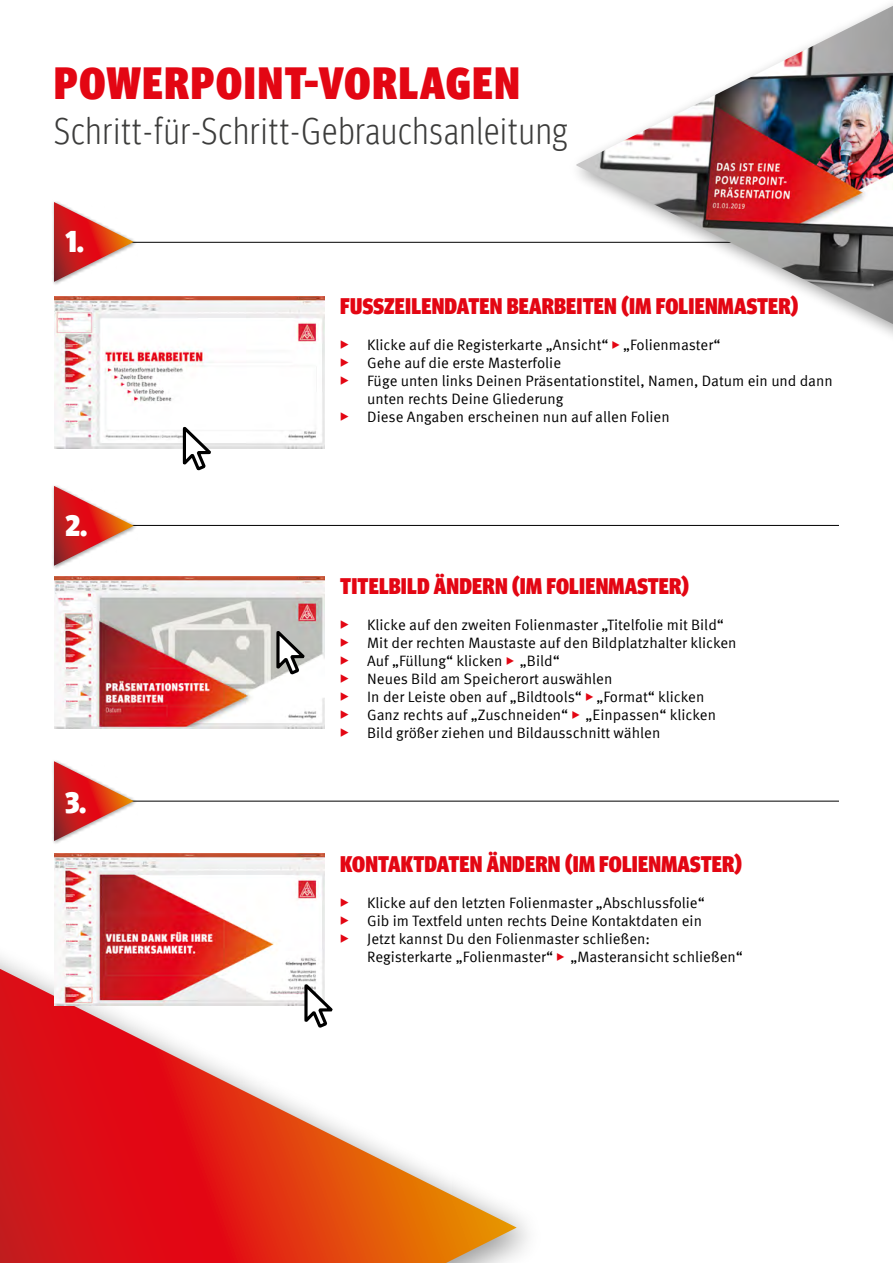
<style>
.page{position:relative;width:893px;height:1263px;background:#fff}
.page>*{position:absolute;margin:0;border:0;box-sizing:border-box;transform-origin:0 0}
.t1{font:900 condensed 45px "Meta Head IGM";letter-spacing:.04em;color:#e30613}
.t2{font:300 condensed 37.5px "Meta Head IGM";letter-spacing:.04em;color:#3c3c3b}
.t3{font:900 condensed 30px "Meta Head IGM";color:#fff}
.t4{font:900 condensed 22.5px "Meta Head IGM";letter-spacing:.01em;color:#e30613}
.t5{font:15px/18px "Meta IGM";color:#000}
.s1{font-family:"Meta Head IGM";font-weight:900;font-stretch:condensed;font-size:16.2px;color:#e30613}
.s2{font-family:"Meta Head IGM";font-weight:900;font-stretch:condensed;color:#e30613}
</style>
<div class="page">
<svg style="left:0;top:969px;width:517px;height:294px"></svg>
<hr style="left:54px;top:242px;width:785px;height:1px;background:#000">
<hr style="left:54px;top:525px;width:785px;height:1px;background:#000">
<hr style="left:54px;top:801px;width:785px;height:1px;background:#000">
<div style="left:52px;top:484px;width:86px;height:86px;background:#000;opacity:.4"></div>
<svg style="left:54px;top:486px;width:80px;height:80px"></svg>
<div style="left:52px;top:759px;width:86px;height:86px;background:#000;opacity:.4"></div>
<svg style="left:54px;top:761px;width:80px;height:80px"></svg>
<div style="left:52px;top:200px;width:86px;height:86px;background:#000;opacity:.4"></div>
<svg style="left:54px;top:202px;width:80px;height:80px"></svg>
<img style="left:54px;top:296px;width:270px;height:153px">
<img style="left:54px;top:577px;width:270px;height:151px">
<img style="left:54px;top:854px;width:270px;height:152px">
<svg style="left:181px;top:424px;width:31px;height:47px"></svg>
<svg style="left:274px;top:628px;width:32px;height:49px"></svg>
<svg style="left:302px;top:982px;width:32px;height:48px"></svg>
<div style="left:568px;top:0;width:325px;height:347px;background:#fff"></div>
<img style="left:576px;top:6px;width:317px;height:318px">
<h1 class="t1" style="left:54px;top:47px;width:467px">POWERPOINT-VORLAGEN</h1>
<h2 class="t2" style="left:54px;top:104px;width:515px">Schritt-für-Schritt-Gebrauchsanleitung</h2>
<h3 class="t3" style="left:66px;top:217px;width:20px">1.</h3>
<h3 class="t3" style="left:66px;top:501px;width:23px">2.</h3>
<h3 class="t3" style="left:66px;top:778px;width:22px">3.</h3>
<h3 class="t4" style="left:340px;top:288px;width:460px">FUSSZEILENDATEN BEARBEITEN (IM FOLIENMASTER)</h3>
<p class="t5" style="left:340px;top:335px;width:382px"><span class="s1">▸</span> Klicke auf die Registerkarte „Ansicht“ <span class="s2">▸</span> „Folienmaster“</p>
<p class="t5" style="left:340px;top:353px;width:222px"><span class="s1">▸</span> Gehe auf die erste Masterfolie</p>
<p class="t5" style="left:340px;top:371px;width:494px"><span class="s1">▸</span> Füge unten links Deinen Präsentationstitel, Namen, Datum ein und dann</p>
<p class="t5" style="left:367px;top:389px;width:198px">unten rechts Deine Gliederung</p>
<p class="t5" style="left:340px;top:407px;width:331px"><span class="s1">▸</span> Diese Angaben erscheinen nun auf allen Folien</p>
<h3 class="t4" style="left:340px;top:569px;width:351px">TITELBILD ÄNDERN (IM FOLIENMASTER)</h3>
<p class="t5" style="left:340px;top:615px;width:398px"><span class="s1">▸</span> Klicke auf den zweiten Folienmaster „Titelfolie mit Bild“ <span class="s1">▸</span> Mit der rechten Maustaste auf den Bildplatzhalter klicken <span class="s1">▸</span> Auf „Füllung“ klicken <span class="s2">▸</span> „Bild“<br><span class="s1">▸</span> Neues Bild am Speicherort auswählen<br><span class="s1">▸</span> In der Leiste oben auf „Bildtools“ <span class="s2">▸</span> „Format“ klicken<br><span class="s1">▸</span> Ganz rechts auf „Zuschneiden“ <span class="s2">▸</span> „Einpassen“ klicken<br><span class="s1">▸</span> Bild größer ziehen und Bildausschnitt wählen</p>
<h3 class="t4" style="left:340px;top:846px;width:403px">KONTAKTDATEN ÄNDERN (IM FOLIENMASTER)</h3>
<p class="t5" style="left:340px;top:892px;width:366px"><span class="s1">▸</span> Klicke auf den letzten Folienmaster „Abschlussfolie“ <span class="s1">▸</span> Gib im Textfeld unten rechts Deine Kontaktdaten ein <span class="s1">▸</span> Jetzt kannst Du den Folienmaster schließen:</p>
<p class="t5" style="left:367px;top:946px;width:377px">Registerkarte „Folienmaster“ <span class="s2">▸</span> „Masteransicht schließen“</p>
</div>
